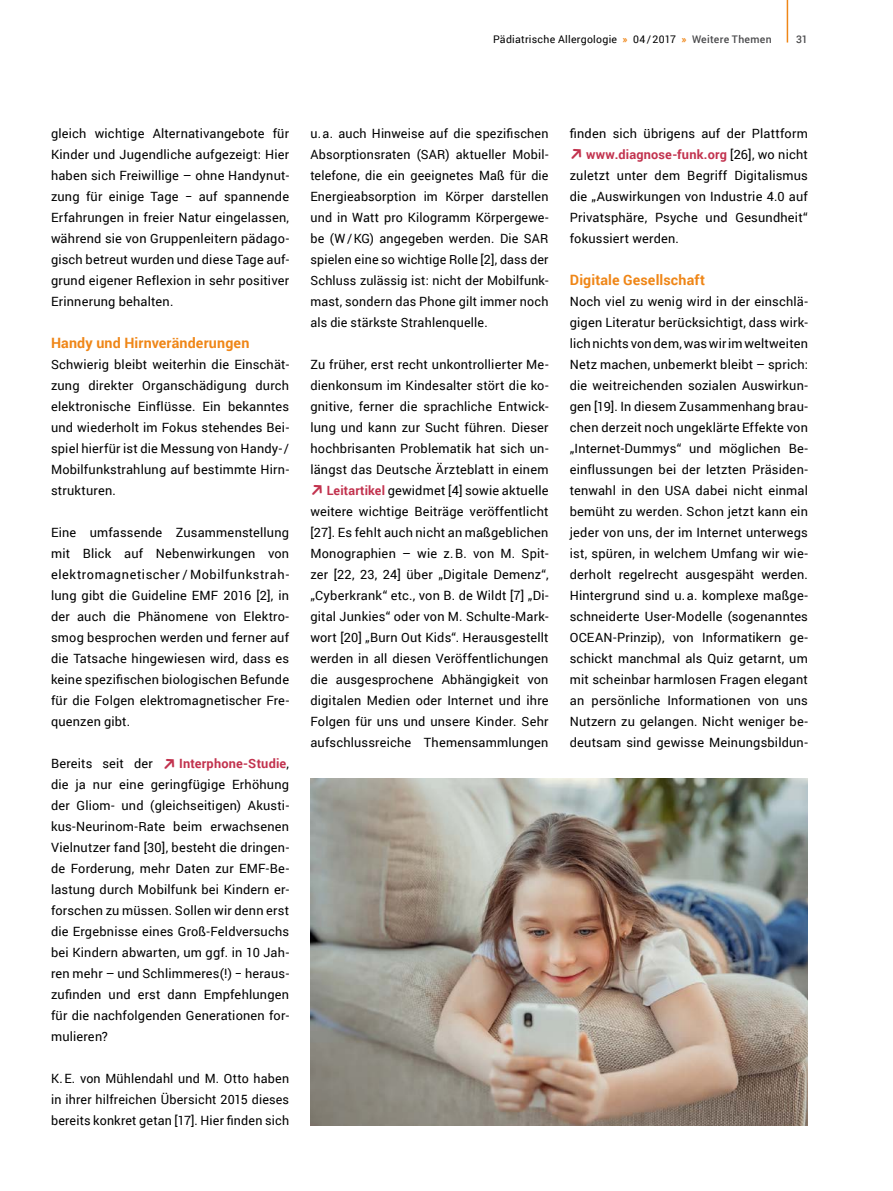
<style>
.page{position:relative;width:893px;height:1191px;background:#fff}
.page>*{position:absolute;margin:0;border:0;box-sizing:border-box;transform-origin:0 0}
.zwischenheadline_ora{font:700 14.25px "Roboto";letter-spacing:.01em;color:#ef8617}
.lauftext{font:12.75px/21px "Roboto";letter-spacing:.015em;color:#000;text-align:justify}
.lauftext-2{font:700 12.75px "Roboto";letter-spacing:.015em;color:#c2324e}
.t1{font:10.5px "Roboto";letter-spacing:.025em;color:#000}
.t2{font:500 10.5px "Roboto";color:#4b4b4d}
.s1{font-weight:700;color:#ef8617}
.s2{font-weight:500;color:#4b4b4d}
.s3{font-weight:700;color:#c2324e}
.s4{font-weight:400;color:#000}
</style>
<div class="page">
<hr style="left:787px;top:0;width:1px;height:43px;background:#ef8617">
<img style="left:310px;top:779px;width:498px;height:346px">
<p class="t1" style="left:493px;top:31px;width:280px">Pädiatrische Allergologie <span class="s1">»</span> 04/2017 <span class="s1">»</span> <span class="s2">Weitere Themen</span></p>
<p class="t2" style="left:796px;top:31px;width:13px">31</p>
<p class="lauftext" style="left:51px;top:123px;width:240px">gleich wichtige Alternativangebote für Kinder und Jugendliche aufgezeigt: Hier haben sich Freiwillige – ohne Handynut&shy;zung für einige Tage − auf spannende Erfahrungen in freier Natur eingelassen, während sie von Gruppenleitern pädago&shy;gisch betreut wurden und diese Tage auf&shy;grund eigener Reflexion in sehr positiver Erinnerung behalten.</p>
<p class="zwischenheadline_ora" style="left:51px;top:333px;width:200px">Handy und Hirnveränderungen</p>
<p class="lauftext" style="left:51px;top:354px;width:240px">Schwierig bleibt weiterhin die Einschät&shy;zung direkter Organschädigung durch elektronische Einflüsse. Ein bekanntes und wiederholt im Fokus stehendes Bei&shy;spiel hierfür ist die Messung von Handy- / Mobilfunkstrahlung auf bestimmte Hirn&shy;strukturen.</p>
<p class="lauftext" style="left:51px;top:522px;width:240px">Eine umfassende Zusammenstellung mit Blick auf Nebenwirkungen von elektromagnetischer / Mobilfunkstrah&shy;lung gibt die Guideline EMF 2016 [2], in der auch die Phänomene von Elektro&shy;smog besprochen werden und ferner auf die Tatsache hingewiesen wird, dass es keine spezifischen biologischen Befunde für die Folgen elektromagnetischer Fre&shy;quenzen gibt.</p>
<p class="lauftext" style="left:51px;top:753px;width:103px">Bereits seit der</p>
<p class="lauftext" style="left:51px;top:753px;width:240px;text-indent:128px"><span class="s3">Interphone-Studie</span>, die ja nur eine geringfügige Erhöhung der Gliom- und (gleichseitigen) Akusti&shy;kus-Neurinom-Rate beim erwachsenen Vielnutzer fand [30], besteht die dringen&shy;de Forderung, mehr Daten zur EMF-Be&shy;lastung durch Mobilfunk bei Kindern er&shy;forschen zu müssen. Sollen wir denn erst die Ergebnisse eines Groß-Feldversuchs bei Kindern abwarten, um ggf. in 10 Jah&shy;ren mehr – und Schlimmeres(!) − heraus&shy;zufinden und erst dann Empfehlungen für die nachfolgenden Generationen for&shy;mulieren?</p>
<p class="lauftext" style="left:51px;top:1068px;width:240px">K.E. von Mühlendahl und M. Otto haben in ihrer hilfreichen Übersicht 2015 dieses bereits konkret getan [17]. Hier finden sich</p>
<p class="lauftext" style="left:310px;top:123px;width:240px">u.a. auch Hinweise auf die spezifischen Absorptionsraten (SAR) aktueller Mobil&shy;telefone, die ein geeignetes Maß für die Energieabsorption im Körper darstellen und in Watt pro Kilogramm Körpergewe&shy;be (W/KG) angegeben werden. Die SAR spielen eine so wichtige Rolle [2], dass der Schluss zulässig ist: nicht der Mobilfunk&shy;mast, sondern das Phone gilt immer noch als die stärkste Strahlenquelle.</p>
<p class="lauftext" style="left:310px;top:354px;width:240px;text-align:right">Zu früher, erst recht unkontrollierter Me&shy;dienkonsum im Kindesalter stört die ko&shy;gnitive, ferner die sprachliche Entwick&shy;lung und kann zur Sucht führen. Dieser hochbrisanten Problematik hat sich un&shy;längst das Deutsche Ärzteblatt in einem <span class="s3">Leitartikel</span> gewidmet [4] sowie aktuelle weitere wichtige Beiträge veröffentlicht [27]. Es fehlt auch nicht an maßgeblichen Monographien – wie z.B. von M. Spit&shy;zer [22, 23, 24] über „Digitale Demenz“, „Cyberkrank“ etc., von B. de Wildt [7] „Di&shy;gital Junkies“ oder von M. Schulte-Mark&shy;wort [20] „Burn Out Kids“. Herausgestellt werden in all diesen Veröffentlichungen die ausgesprochene Abhängigkeit von digitalen Medien oder Internet und ihre Folgen für uns und unsere Kinder. Sehr aufschlussreiche Themensammlungen</p>
<p class="lauftext" style="left:570px;top:123px;width:240px">finden sich übrigens auf der Plattform</p>
<p class="lauftext-2" style="left:586px;top:146px;width:223px">www.diagnose-funk.org <span class="s4">[26], wo nicht</span></p>
<p class="lauftext" style="left:570px;top:165px;width:240px">zuletzt unter dem Begriff Digitalismus</p>
<p class="lauftext" style="left:570px;top:186px;width:240px">die „Auswirkungen von Industrie 4.0 auf</p>
<p class="lauftext" style="left:570px;top:207px;width:240px">Privatsphäre, Psyche und Gesundheit“</p>
<p class="lauftext" style="left:570px;top:228px;width:111px">fokussiert werden.</p>
<p class="zwischenheadline_ora" style="left:570px;top:270px;width:137px">Digitale Gesellschaft</p>
<p class="lauftext" style="left:570px;top:291px;width:240px">Noch viel zu wenig wird in der einschlä&shy;gigen Literatur berücksichtigt, dass wirk&shy;lich nichts von dem, was wir im weltweiten Netz machen, unbemerkt bleibt – sprich: die weitreichenden sozialen Auswirkun&shy;gen [19]. In diesem Zusammenhang brau&shy;chen derzeit noch ungeklärte Effekte von „Internet-Dummys“ und möglichen Be&shy;einflussungen bei der letzten Präsiden&shy;tenwahl in den USA dabei nicht einmal bemüht zu werden. Schon jetzt kann ein jeder von uns, der im Internet unterwegs ist, spüren, in welchem Umfang wir wie&shy;derholt regelrecht ausgespäht werden.<br>Hintergrund sind u.a. komplexe maßge&shy;schneiderte User-Modelle (sogenanntes OCEAN-Prinzip), von Informatikern ge&shy;schickt manchmal als Quiz getarnt, um mit scheinbar harmlosen Fragen elegant an persönliche Informationen von uns Nutzern zu gelangen. Nicht weniger be&shy;deutsam sind gewisse Meinungsbildun-</p>
</div>
